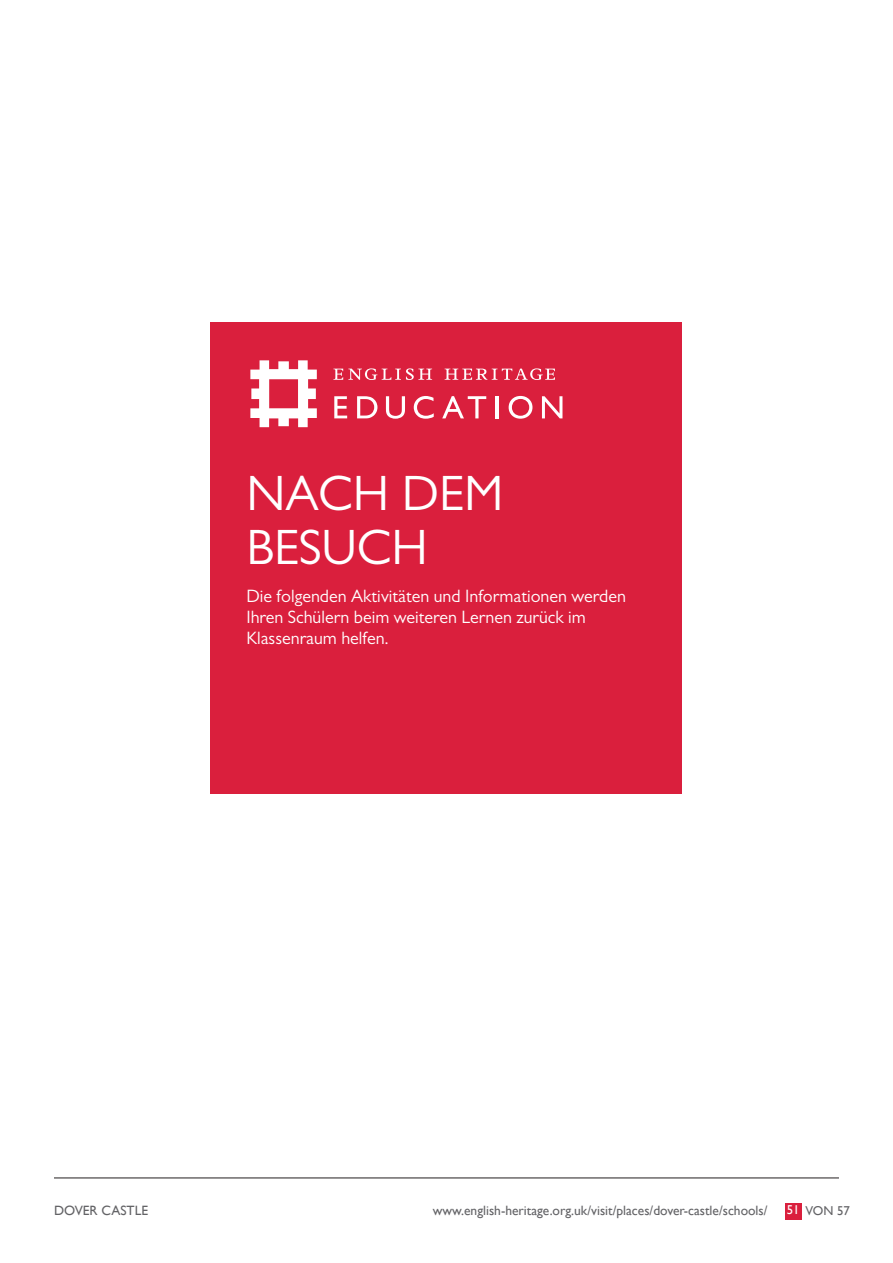
<style>
.page{position:relative;width:893px;height:1263px;background:#fff}
.page>*{position:absolute;margin:0;border:0;box-sizing:border-box;transform-origin:0 0}
.t1{font:49.95px/54px "Gill Sans MT Std";color:#fff}
.t2{font:18px/21px "Gill Sans MT Std";color:#fff}
.t3{font:13.5px "Gill Sans";color:#636366}
.t4{font:12.9px "Gill Sans";color:#636366}
.s1{color:#fff}
</style>
<div class="page">
<hr style="left:54px;top:1177px;width:785px;height:1px;background:#231f20">
<div style="left:785px;top:1203px;width:16px;height:16px;background:#da1f3d"></div>
<div style="left:211px;top:322px;width:471px;height:471px;background:#da1f3d"></div>
<svg style="left:333px;top:368px;width:99px;height:12px"></svg>
<svg style="left:445px;top:368px;width:110px;height:12px"></svg>
<svg style="left:250px;top:360px;width:67px;height:67px"></svg>
<svg style="left:334px;top:396px;width:13px;height:22px"></svg>
<svg style="left:357px;top:396px;width:20px;height:22px"></svg>
<svg style="left:386px;top:396px;width:19px;height:23px"></svg>
<svg style="left:414px;top:396px;width:20px;height:23px"></svg>
<svg style="left:442px;top:396px;width:44px;height:22px"></svg>
<hr style="left:496px;top:396px;width:3px;height:22px;background:#fff">
<svg style="left:509px;top:396px;width:23px;height:23px"></svg>
<svg style="left:542px;top:396px;width:20px;height:22px"></svg>
<p class="t1" style="left:246px;top:466px;width:259px">NACH DEM<br>BESUCH</p>
<p class="t2" style="left:246px;top:585px;width:381px">Die folgenden Aktivitäten und Informationen werden<br>Ihren Schülern beim weiteren Lernen zurück im<br>Klassenraum helfen.</p>
<p class="t3" style="left:54px;top:1203px;width:96px">DOVER CASTLE</p>
<p class="t3" style="left:433px;top:1203px;width:336px">www.english-heritage.org.uk/visit/places/dover-castle/schools/</p>
<p class="t4" style="left:787px;top:1203px;width:65px"><span class="s1">51</span> VON 57</p>
</div>
